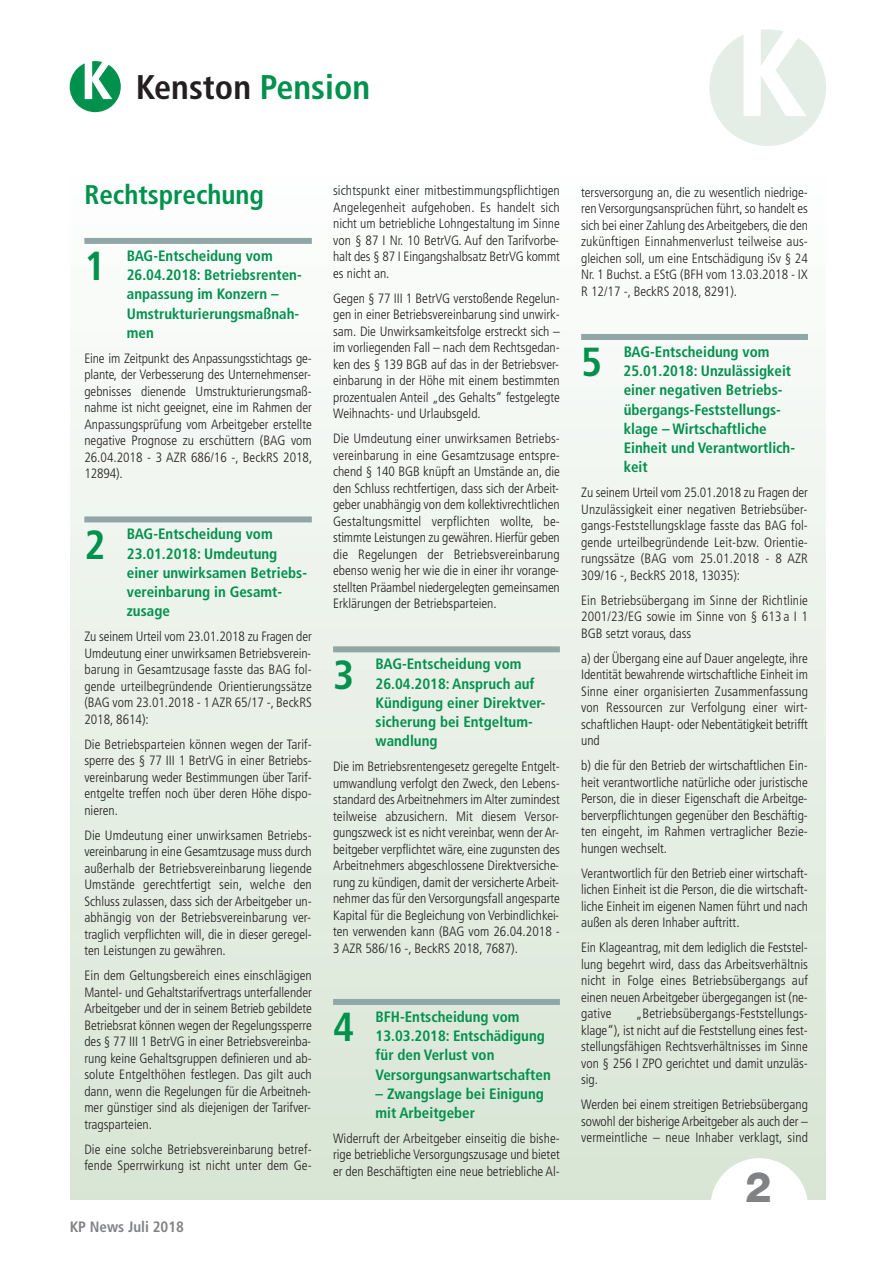
<style>
.page{position:relative;width:893px;height:1263px;background:#fff}
.page>*{position:absolute;margin:0;border:0;box-sizing:border-box;transform-origin:0 0}
.t1{font:800 42px "Helvetica Neue";color:#808285}
.t2{font:700 condensed 40.5px "Frutiger";color:#00914d}
.t3{font:700 condensed 34.2px "Frutiger";color:#231f20}
.t4{font:700 condensed 27px "Frutiger";color:#00914d}
.t5{font:700 condensed 15px/19.2px "Frutiger";color:#00914d}
.t6{font:700 condensed 15px "Frutiger";color:#808285}
.t7{font:300 condensed 13.5px/16.5px "Frutiger";color:#231f20;text-align:justify}
.s1{color:#00914d}
</style>
<div class="page">
<div style="left:70px;top:168px;width:756px;height:1031px;background:linear-gradient(to bottom,#fdfefe,#d7e5d4)"></div>
<div style="left:333px;top:646px;width:227px;height:6px;background:#91a6a7"></div>
<div style="left:333px;top:999px;width:227px;height:6px;background:#91a6a7"></div>
<div style="left:581px;top:334px;width:227px;height:6px;background:#91a6a7"></div>
<div style="left:84px;top:238px;width:228px;height:6px;background:#91a6a7"></div>
<div style="left:84px;top:516px;width:228px;height:6px;background:#91a6a7"></div>
<svg style="left:709px;top:29px;width:117px;height:117px"></svg>
<div style="left:710px;top:1158px;width:98px;height:98px;background:#fff;border-radius:50%"></div>
<svg style="left:70px;top:61px;width:51px;height:51px"></svg>
<h3 class="t3" style="left:136px;top:73px;width:236px">Kenston <span class="s1">Pension</span></h3>
<h3 class="t4" style="left:84px;top:183px;width:181px">Rechtsprechung</h3>
<h2 class="t2" style="left:84px;top:250px;width:23px">1</h2>
<p class="t5" style="left:127px;top:247px;width:176px">BAG-Entscheidung vom<br>26.04.2018: Betriebsrenten&shy;anpassung im Konzern –<br>Umstrukturierungsmaßnah&shy;men</p>
<p class="t7" style="left:84px;top:351px;width:229px">Eine im Zeitpunkt des Anpassungsstichtags ge&shy;plante, der Verbesserung des Unternehmenser&shy;gebnisses dienende Umstrukturierungsmaß&shy;nahme ist nicht geeignet, eine im Rahmen der Anpassungsprüfung vom Arbeitgeber erstellte negative Prognose zu erschüttern (BAG vom 26.04.2018 - 3 AZR 686/16 -, BeckRS 2018, 12894).</p>
<h2 class="t2" style="left:84px;top:528px;width:23px">2</h2>
<p class="t5" style="left:127px;top:526px;width:182px">BAG-Entscheidung vom<br>23.01.2018: Umdeutung einer unwirksamen Betriebs&shy;vereinbarung in Gesamt&shy;zusage</p>
<p class="t7" style="left:84px;top:629px;width:229px">Zu seinem Urteil vom 23.01.2018 zu Fragen der Umdeutung einer unwirksamen Betriebsverein&shy;barung in Gesamtzusage fasste das BAG fol&shy;gende urteilbegründende Orientierungssätze (BAG vom 23.01.2018 - 1 AZR 65/17 -, BeckRS 2018, 8614):</p>
<p class="t7" style="left:84px;top:737px;width:229px">Die Betriebsparteien können wegen der Tarif&shy;sperre des § 77 III 1 BetrVG in einer Betriebs&shy;vereinbarung weder Bestimmungen über Tarif&shy;entgelte treffen noch über deren Höhe dispo&shy;nieren.</p>
<p class="t7" style="left:84px;top:828px;width:229px">Die Umdeutung einer unwirksamen Betriebs&shy;vereinbarung in eine Gesamtzusage muss durch außerhalb der Betriebsvereinbarung liegende Umstände gerechtfertigt sein, welche den Schluss zulassen, dass sich der Arbeitgeber un&shy;abhängig von der Betriebsvereinbarung ver&shy;traglich verpflichten will, die in dieser geregel&shy;ten Leistungen zu gewähren.</p>
<p class="t7" style="left:84px;top:968px;width:229px">Ein dem Geltungsbereich eines einschlägigen Mantel- und Gehaltstarifvertrags unterfallender Arbeitgeber und der in seinem Betrieb gebildete Betriebsrat können wegen der Regelungssperre des § 77 III 1 BetrVG in einer Betriebsvereinba&shy;rung keine Gehaltsgruppen definieren und ab&shy;solute Entgelthöhen festlegen. Das gilt auch dann, wenn die Regelungen für die Arbeitneh&shy;mer günstiger sind als diejenigen der Tarifver&shy;tragsparteien.</p>
<p class="t7" style="left:84px;top:1142px;width:229px">Die eine solche Betriebsvereinbarung betref&shy;fende Sperrwirkung ist nicht unter dem Ge-</p>
<p class="t6" style="left:70px;top:1221px;width:116px">KP News Juli 2018</p>
<p class="t7" style="left:333px;top:183px;width:228px">sichtspunkt einer mitbestimmungspflichtigen Angelegenheit aufgehoben. Es handelt sich nicht um betriebliche Lohngestaltung im Sinne von § 87 I Nr. 10 BetrVG. Auf den Tarifvorbe&shy;halt des § 87 I Eingangshalbsatz BetrVG kommt es nicht an.</p>
<p class="t7" style="left:333px;top:291px;width:228px">Gegen § 77 III 1 BetrVG verstoßende Regelun&shy;gen in einer Betriebsvereinbarung sind unwirk&shy;sam. Die Unwirksamkeitsfolge erstreckt sich – im vorliegenden Fall – nach dem Rechtsgedan&shy;ken des § 139 BGB auf das in der Betriebsver&shy;einbarung in der Höhe mit einem bestimmten prozentualen Anteil „des Gehalts“ festgelegte Weihnachts- und Urlaubsgeld.</p>
<p class="t7" style="left:333px;top:431px;width:228px">Die Umdeutung einer unwirksamen Betriebs&shy;vereinbarung in eine Gesamtzusage entspre&shy;chend § 140 BGB knüpft an Umstände an, die den Schluss rechtfertigen, dass sich der Arbeit&shy;geber unabhängig von dem kollektivrechtlichen Gestaltungsmittel verpflichten wollte, be&shy;stimmte Leistungen zu gewähren. Hierfür geben die Regelungen der Betriebsvereinbarung ebenso wenig her wie die in einer ihr vorange&shy;stellten Präambel niedergelegten gemeinsamen Erklärungen der Betriebsparteien.</p>
<h2 class="t2" style="left:333px;top:658px;width:23px">3</h2>
<p class="t5" style="left:376px;top:656px;width:171px">BAG-Entscheidung vom<br>26.04.2018: Anspruch auf<br>Kündigung einer Direktver&shy;sicherung bei Entgeltum&shy;wandlung</p>
<p class="t7" style="left:333px;top:759px;width:228px">Die im Betriebsrentengesetz geregelte Entgelt&shy;umwandlung verfolgt den Zweck, den Lebens&shy;standard des Arbeitnehmers imAlter zumindest teilweise abzusichern. Mit diesem Versor&shy;gungszweck ist es nicht vereinbar, wenn der Ar&shy;beitgeber verpflichtet wäre, eine zugunsten des Arbeitnehmers abgeschlossene Direktversiche&shy;rung zu kündigen, damit der versicherte Arbeit&shy;nehmer das für den Versorgungsfall angesparte Kapital für die Begleichung von Verbindlichkei&shy;ten verwenden kann (BAG vom 26.04.2018 - 3 AZR 586/16 -, BeckRS 2018, 7687).</p>
<h2 class="t2" style="left:333px;top:1011px;width:23px">4</h2>
<p class="t5" style="left:376px;top:1008px;width:177px">BFH-Entscheidung vom<br>13.03.2018: Entschädigung für den Verlust von<br>Versorgungsanwartschaften</p>
<p class="t5" style="left:376px;top:1085px;width:170px">– Zwangslage bei Einigung mit Arbeitgeber</p>
<p class="t7" style="left:333px;top:1131px;width:228px">Widerruft der Arbeitgeber einseitig die bishe&shy;rige betriebliche Versorgungszusage und bietet er den Beschäftigten eine neue betriebliche Al-</p>
<p class="t7" style="left:581px;top:185px;width:228px">tersversorgung an, die zu wesentlich niedrige&shy;ren Versorgungsansprüchen führt, so handelt es sich bei einer Zahlung des Arbeitgebers, die den zukünftigen Einnahmenverlust teilweise aus&shy;gleichen soll, um eine Entschädigung iSv § 24<br>Nr. 1 Buchst. a EStG (BFH vom 13.03.2018 - IX R 12/17 -, BeckRS 2018, 8291).</p>
<h2 class="t2" style="left:581px;top:346px;width:23px">5</h2>
<p class="t5" style="left:623px;top:343px;width:173px">BAG-Entscheidung vom<br>25.01.2018: Unzulässigkeit einer negativen Betriebs&shy;übergangs-Feststellungs&shy;klage – Wirtschaftliche<br>Einheit und Verantwortlich&shy;keit</p>
<p class="t7" style="left:581px;top:485px;width:228px">Zu seinem Urteil vom 25.01.2018 zu Fragen der Unzulässigkeit einer negativen Betriebsüber&shy;gangs-Feststellungsklage fasste das BAG fol&shy;gende urteilbegründende Leit-bzw. Orientie&shy;rungssätze (BAG vom 25.01.2018 - 8 AZR 309/16 -, BeckRS 2018, 13035):</p>
<p class="t7" style="left:581px;top:593px;width:228px">Ein Betriebsübergang im Sinne der Richtlinie 2001/23/EG sowie im Sinne von § 613 a I 1<br>BGB setzt voraus, dass</p>
<p class="t7" style="left:581px;top:651px;width:228px">a) der Übergang eine auf Dauer angelegte, ihre Identität bewahrende wirtschaftliche Einheit im Sinne einer organisierten Zusammenfassung von Ressourcen zur Verfolgung einer wirt&shy;schaftlichen Haupt- oder Nebentätigkeit betrifft und</p>
<p class="t7" style="left:581px;top:758px;width:228px">b) die für den Betrieb der wirtschaftlichen Ein&shy;heit verantwortliche natürliche oder juristische Person, die in dieser Eigenschaft die Arbeitge&shy;berverpflichtungen gegenüber den Beschäftig&shy;ten eingeht, im Rahmen vertraglicher Bezie&shy;hungen wechselt.</p>
<p class="t7" style="left:581px;top:866px;width:228px">Verantwortlich für den Betrieb einer wirtschaft&shy;lichen Einheit ist die Person, die die wirtschaft&shy;liche Einheit im eigenen Namen führt und nach außen als deren Inhaber auftritt.</p>
<p class="t7" style="left:581px;top:940px;width:228px">Ein Klageantrag, mit dem lediglich die Feststel&shy;lung begehrt wird, dass das Arbeitsverhältnis nicht in Folge eines Betriebsübergangs auf einen neuen Arbeitgeber übergegangen ist (ne&shy;gative</p>
<p class="t7" style="left:581px;top:1006px;width:228px;text-indent:55px">„Betriebsübergangs-Feststellungs&shy;klage“), ist nicht auf die Feststellung eines fest&shy;stellungsfähigen Rechtsverhältnisses im Sinne von § 256 I ZPO gerichtet und damit unzuläs&shy;sig.</p>
<p class="t7" style="left:581px;top:1097px;width:228px">Werden bei einem streitigen Betriebsübergang sowohl der bisherige Arbeitgeber als auch der – vermeintliche – neue Inhaber verklagt, sind</p>
<h1 class="t1" style="left:745px;top:1171px;width:28px">2</h1>
</div>
